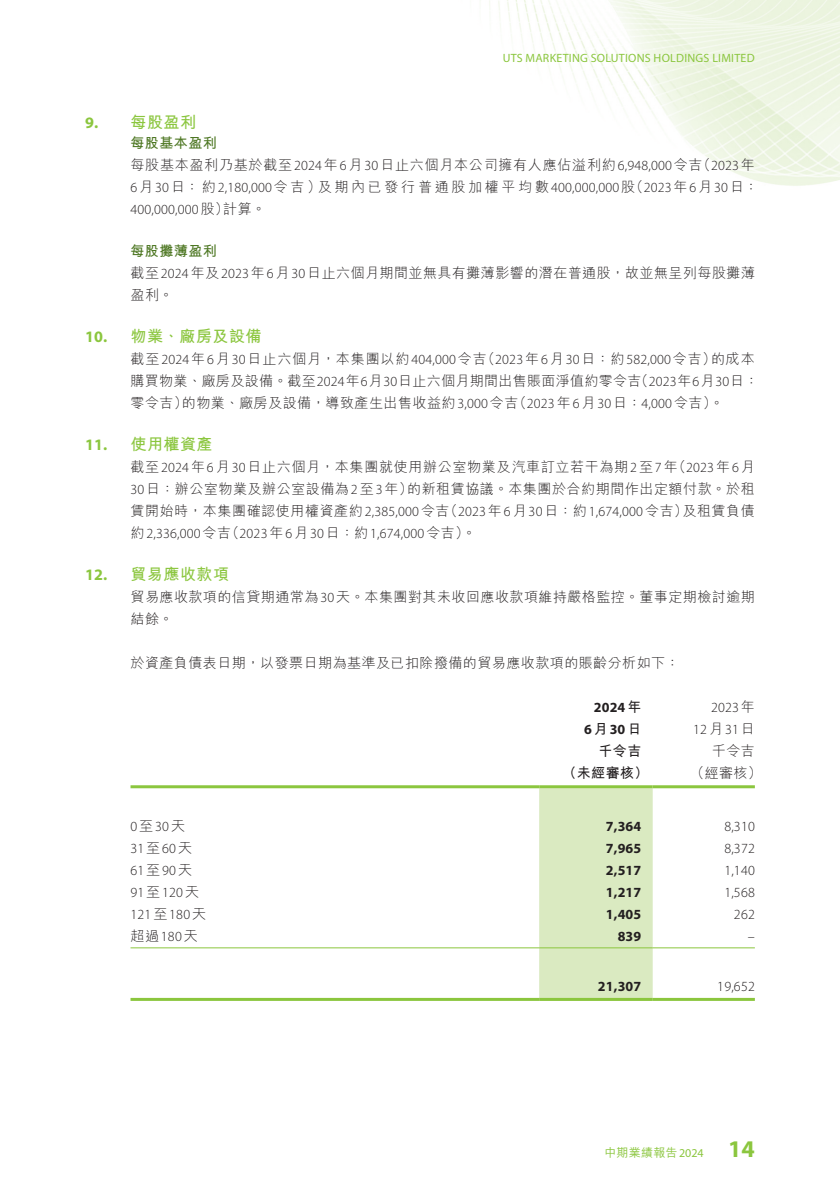
<style>
.page{position:relative;width:840px;height:1191px;background:#fff}
.page>*{position:absolute;margin:0;border:0;box-sizing:border-box;transform-origin:0 0}
.t1{font:700 24px "Myriad Pro";color:#8bc63e}
._07_NH1{font:700 16px "M Hei HK";letter-spacing:.03em;color:#8bc63e}
._07_NH1-2{font:700 16px "Myriad Pro";color:#8bc63e}
._06_Notes{font:300 14px/22px "M Hei HK";letter-spacing:.035em;color:#231f20}
._06_Notes-2{font:300 14px/22px "Myriad Pro";letter-spacing:.015em;color:#231f20}
._06_Notes-3{font:300 14px/22px "M Hei HK";letter-spacing:.055em;color:#231f20}
._51_N_Table_txt{font:300 14px "Myriad Pro";letter-spacing:.015em;color:#231f20}
._51_N_Table_txt-2{font:700 14px "Myriad Pro";letter-spacing:.01em;color:#231f20}
._06_Notes-4{font:300 14px "M Hei HK";letter-spacing:.06em;color:#231f20}
._51_N_Table_txt-3{font:300 14px "M Hei HK";letter-spacing:.035em;color:#231f20}
._08_NH2{font:700 14px "M Hei HK";letter-spacing:.03em;color:#4b7520}
._51_N_Table_txt-4{font:700 14px "M Hei HK";letter-spacing:.03em;color:#231f20}
.t2{font:12px "Myriad Pro";letter-spacing:.02em;color:#8bc63e}
.t3{font:500 12px "M Hei HK";letter-spacing:.02em;color:#8bc63e}
.s1{font-family:"Myriad Pro"}
.s2{font-family:"M Hei HK"}
.s3{font-family:"Myriad Pro";font-weight:400}
</style>
<div class="page">
<img style="left:130px;top:0;width:709px;height:1001px">
<div style="left:539px;top:788px;width:113px;height:209px;background:#daeac1"></div>
<hr style="left:130px;top:785px;width:409px;height:3px;background:#8bc63e">
<hr style="left:539px;top:785px;width:113px;height:3px;background:#8bc63e">
<hr style="left:652px;top:785px;width:102px;height:3px;background:#8bc63e">
<hr style="left:130px;top:947px;width:409px;height:1px;background:#8bc63e">
<hr style="left:539px;top:947px;width:113px;height:1px;background:#8bc63e">
<hr style="left:652px;top:947px;width:102px;height:1px;background:#8bc63e">
<hr style="left:130px;top:997px;width:409px;height:3px;background:#8bc63e">
<hr style="left:539px;top:997px;width:113px;height:3px;background:#8bc63e">
<hr style="left:652px;top:997px;width:102px;height:3px;background:#8bc63e">
<p class="_07_NH1-2" style="left:85px;top:112px;width:15px">9.</p>
<p class="_07_NH1-2" style="left:85px;top:326px;width:24px">10.</p>
<p class="_07_NH1-2" style="left:85px;top:434px;width:24px">11.</p>
<p class="_07_NH1-2" style="left:85px;top:564px;width:24px">12.</p>
<p class="_07_NH1" style="left:130px;top:110px;width:67px">每股盈利</p>
<p class="_08_NH2" style="left:130px;top:132px;width:88px">每股基本盈利</p>
<p class="t2" style="left:502px;top:51px;width:253px">UTS MARKETING SOLUTIONS HOLDINGS LIMITED</p>
<p class="_06_Notes-3" style="left:317px;top:153px;width:442px;text-indent:-187px">每股基本盈利乃基於截至<span class="s1">2024</span>年<span class="s1">6</span>月<span class="s1">30</span>日止六個月本公司擁有人應佔溢利約<span class="s1">6,948,000</span>令吉<br>及期內已發行普通股加權平均數 <span class="s1">400,000,000</span> （股 <span class="s1">2023</span>年<span class="s1">6</span>月<span class="s1">30</span>日：</p>
<p class="_06_Notes-2" style="left:696px;top:154px;width:59px"><span class="s2">（</span>2023<span class="s2">年</span></p>
<p class="_06_Notes-2" style="left:223px;top:176px;width:99px;text-indent:-93px">6<span class="s2">月</span>30<span class="s2">日：約</span> 2,180,000<span class="s2">令吉）計算。</span></p>
<p class="_06_Notes-2" style="left:130px;top:198px;width:100px">400,000,000<span class="s2">股）</span></p>
<p class="_08_NH2" style="left:130px;top:240px;width:88px">每股攤薄盈利</p>
<p class="_06_Notes" style="left:130px;top:261px;width:625px">截至<span class="s1">2024</span>年及<span class="s1">2023</span>年<span class="s1">6</span>月<span class="s1">30</span>日止六個月期間並無具有攤薄影響的潛在普通股，故並無呈列每股攤薄盈利。</p>
<p class="_07_NH1" style="left:130px;top:324px;width:132px">物業、廠房及設備</p>
<p class="_06_Notes-4" style="left:130px;top:351px;width:357px">截至<span class="s1">2024</span>年<span class="s1">6</span>月<span class="s1">30</span>日止六個月，本集團以約<span class="s1">404,000</span>令吉</p>
<p class="_06_Notes-2" style="left:481px;top:348px;width:236px"><span class="s2">（</span>2023<span class="s2">年</span>6<span class="s2">月</span>30<span class="s2">日：約</span>582,000<span class="s2">令吉）</span></p>
<p class="_06_Notes" style="left:710px;top:347px;width:45px">的成本</p>
<p class="_06_Notes" style="left:512px;top:369px;width:213px;text-indent:-382px">購買物業、廠房及設備。截至<span class="s1">2024</span>年 月<span class="s1">6 30</span>日止六個月期間出售賬面淨值約零令吉<br>（<span class="s1">2023</span>年<span class="s1">6</span>月<span class="s1">30</span>日：<span class="s1">4,000</span>令吉。(</p>
<p class="_06_Notes-2" style="left:634px;top:370px;width:125px"><span class="s2">（</span>2023<span class="s2">年 月</span>6 30<span class="s2">日：</span></p>
<p class="_06_Notes" style="left:130px;top:391px;width:59px">零令吉）</p>
<p class="_07_NH1" style="left:130px;top:432px;width:84px">使用權資產</p>
<p class="_06_Notes" style="left:182px;top:391px;width:338px">的物業、廠房及設備，導致產生出售收益約<span class="s1">3,000</span>令吉</p>
<p class="_06_Notes" style="left:130px;top:455px;width:625px;text-align:right">截至<span class="s1">2024</span>年<span class="s1">6</span>月<span class="s1">30</span>日止六個月，本集團就使用辦公室物業及汽車訂立若干為期<span class="s1">2</span>至<span class="s1">7</span> （年 <span class="s1">2023</span>年<span class="s1">6</span>月的新租賃協議。本集團於合約期間作出定額付款。於租</p>
<p class="_06_Notes" style="left:130px;top:477px;width:283px"><span class="s1">30</span>日：辦公室物業及辦公室設備為<span class="s1">2</span>至<span class="s1">3</span>年）</p>
<p class="_06_Notes" style="left:225px;top:499px;width:252px;text-indent:-95px">賃開始時，本集團確認使用權資產約<span class="s1">2,385,000</span>令吉（<span class="s1">2023</span>年<span class="s1">6</span>月<span class="s1">30</span>日：約<span class="s1">1,674,000</span>令吉。(</p>
<p class="_06_Notes-2" style="left:443px;top:500px;width:245px"><span class="s2">（</span>2023<span class="s2">年</span>6<span class="s2">月</span>30<span class="s2">日：約</span>1,674,000<span class="s2">令吉）</span></p>
<p class="_06_Notes" style="left:682px;top:499px;width:74px">及租賃負債</p>
<p class="_06_Notes-2" style="left:130px;top:522px;width:102px"><span class="s2">約</span>2,336,000<span class="s2">令吉</span></p>
<p class="_07_NH1" style="left:130px;top:562px;width:100px">貿易應收款項</p>
<p class="_06_Notes" style="left:130px;top:585px;width:625px">貿易應收款項的信貸期通常為<span class="s1">30</span>天。本集團對其未收回應收款項維持嚴格監控。董事定期檢討逾期結餘。</p>
<p class="_06_Notes" style="left:130px;top:651px;width:550px">於資產負債表日期，以發票日期為基準及已扣除撥備的貿易應收款項的賬齡分析如下：</p>
<p class="_51_N_Table_txt-2" style="left:593px;top:698px;width:49px">2024<span class="s2">年</span></p>
<p class="_51_N_Table_txt-2" style="left:583px;top:720px;width:59px">6<span class="s2">月</span>30<span class="s2">日</span></p>
<p class="_51_N_Table_txt" style="left:710px;top:699px;width:45px">2023<span class="s2">年</span></p>
<p class="_51_N_Table_txt" style="left:692px;top:721px;width:63px">12<span class="s2">月</span>31<span class="s2">日</span></p>
<p class="_51_N_Table_txt-3" style="left:711px;top:743px;width:44px">千令吉</p>
<p class="_51_N_Table_txt-4" style="left:598px;top:740px;width:44px">千令吉</p>
<p class="_51_N_Table_txt-4" style="left:562px;top:762px;width:87px">（未經審核）</p>
<p class="_51_N_Table_txt-3" style="left:690px;top:765px;width:73px">（經審核(</p>
<p class="_51_N_Table_txt" style="left:130px;top:817px;width:56px">0<span class="s2">至</span>30<span class="s2">天</span></p>
<p class="_51_N_Table_txt-2" style="left:605px;top:816px;width:37px">7,364</p>
<p class="_51_N_Table_txt" style="left:723px;top:817px;width:32px">8,310</p>
<p class="_51_N_Table_txt" style="left:130px;top:839px;width:63px">31<span class="s2">至</span>60<span class="s2">天</span></p>
<p class="_51_N_Table_txt-2" style="left:605px;top:838px;width:37px">7,965</p>
<p class="_51_N_Table_txt" style="left:723px;top:839px;width:32px">8,372</p>
<p class="_51_N_Table_txt" style="left:130px;top:861px;width:63px">61<span class="s2">至</span>90<span class="s2">天</span></p>
<p class="_51_N_Table_txt-2" style="left:605px;top:860px;width:37px">2,517</p>
<p class="_51_N_Table_txt" style="left:723px;top:861px;width:32px">1,140</p>
<p class="_51_N_Table_txt" style="left:130px;top:883px;width:70px">91<span class="s2">至</span>120<span class="s2">天</span></p>
<p class="_51_N_Table_txt-2" style="left:605px;top:882px;width:37px">1,217</p>
<p class="_51_N_Table_txt" style="left:723px;top:883px;width:32px">1,568</p>
<p class="_51_N_Table_txt" style="left:130px;top:905px;width:77px">121<span class="s2">至</span>180<span class="s2">天</span></p>
<p class="_51_N_Table_txt-2" style="left:605px;top:904px;width:37px">1,405</p>
<p class="_51_N_Table_txt" style="left:733px;top:905px;width:22px">262</p>
<p class="_51_N_Table_txt-3" style="left:130px;top:928px;width:69px">超過<span class="s1">180</span>天</p>
<p class="_51_N_Table_txt-2" style="left:617px;top:926px;width:25px">839</p>
<p class="_51_N_Table_txt-2" style="left:597px;top:976px;width:45px">21,307</p>
<p class="_51_N_Table_txt" style="left:716px;top:977px;width:39px">19,652</p>
<p class="t3" style="left:604px;top:1144px;width:101px">中期業績報告<span class="s3">2024</span></p>
<h1 class="t1" style="left:727px;top:1132px;width:28px">14</h1>
</div>
